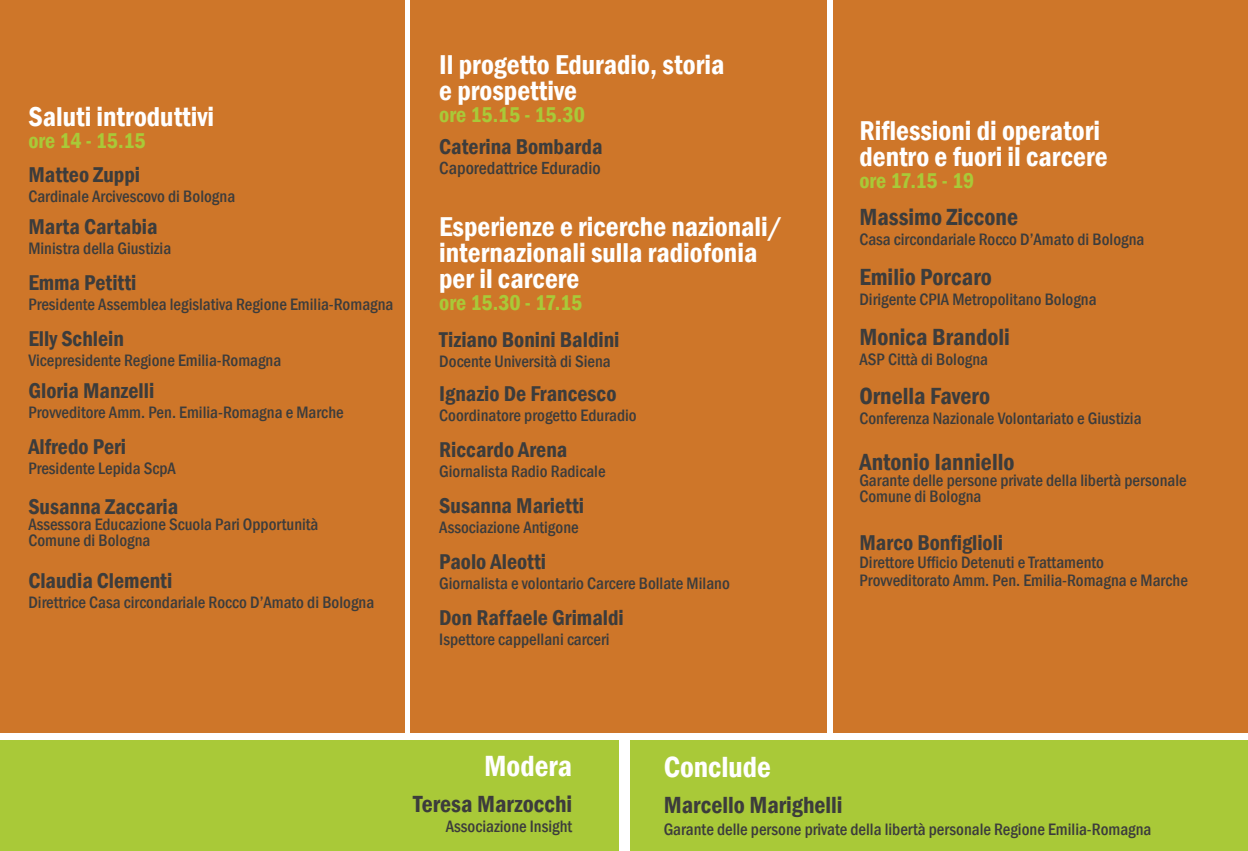
<style>
.page{position:relative;width:1248px;height:851px;background:#fff}
.page>*{position:absolute;margin:0;border:0;box-sizing:border-box;transform-origin:0 0}
.t1{font:600 condensed 30px "Franklin Gothic";color:#fff}
.t2{font:600 condensed 28px/26px "Franklin Gothic";color:#fff}
.t3{font:600 condensed 24px "Franklin Gothic";color:#3c3c3c}
.t4{font:600 condensed 22px "Franklin Gothic";color:#3c3c3c}
.t5{font:600 condensed 22px "Franklin Gothic";letter-spacing:-.005em;color:#a9c938}
.t6{font:500 condensed 18px "Franklin Gothic";color:#3c3c3c}
.t7{font:500 condensed 17px "Franklin Gothic";color:#3c3c3c}
</style>
<div class="page">
<div style="left:630px;top:740px;width:617px;height:110px;background:#a9c938"></div>
<div style="left:833px;top:0;width:414px;height:732px;background:#ce7629"></div>
<div style="left:410px;top:0;width:416px;height:732px;background:#ce7629"></div>
<div style="left:0;top:0;width:404px;height:732px;background:#ce7629"></div>
<div style="left:0;top:740px;width:618px;height:110px;background:#a9c938"></div>
<p class="t2" style="left:28px;top:103px;width:187px">Saluti introduttivi</p>
<p class="t5" style="left:28px;top:126px;width:119px">ore 14 - 15.15</p>
<p class="t4" style="left:28px;top:160px;width:113px">Matteo Zuppi</p>
<p class="t7" style="left:28px;top:185px;width:208px">Cardinale Arcivescovo di Bologna</p>
<p class="t4" style="left:28px;top:212px;width:131px">Marta Cartabia</p>
<p class="t7" style="left:28px;top:237px;width:144px">Ministra della Giustizia</p>
<p class="t4" style="left:28px;top:268px;width:109px">Emma Petitti</p>
<p class="t7" style="left:28px;top:293px;width:366px">Presidente Assemblea legislativa Regione Emilia-Romagna</p>
<p class="t4" style="left:28px;top:324px;width:97px">Elly Schlein</p>
<p class="t7" style="left:28px;top:349px;width:254px">Vicepresidente Regione Emilia-Romagna</p>
<p class="t4" style="left:28px;top:376px;width:127px">Gloria Manzelli</p>
<p class="t7" style="left:28px;top:401px;width:317px">Provveditore Amm. Pen. Emilia-Romagna e Marche</p>
<p class="t4" style="left:28px;top:432px;width:99px">Alfredo Peri</p>
<p class="t7" style="left:28px;top:457px;width:149px">Presidente Lepida ScpA</p>
<p class="t4" style="left:28px;top:492px;width:151px">Susanna Zaccaria</p>
<p class="t7" style="left:28px;top:513px;width:291px">Assessora Educazione Scuola Pari Opportunità</p>
<p class="t7" style="left:28px;top:529px;width:123px">Comune di Bologna</p>
<p class="t4" style="left:28px;top:566px;width:145px">Claudia Clementi</p>
<p class="t7" style="left:28px;top:591px;width:347px">Direttrice Casa circondariale Rocco D’Amato di Bologna</p>
<p class="t2" style="left:439px;top:51px;width:286px">Il progetto Eduradio, storia e prospettive</p>
<p class="t5" style="left:439px;top:99px;width:147px">ore 15.15 - 15.30</p>
<p class="t4" style="left:439px;top:132px;width:165px">Caterina Bombarda</p>
<p class="t6" style="left:439px;top:156px;width:163px">Caporedattrice Eduradio</p>
<p class="t2" style="left:439px;top:213px;width:345px">Esperienze e ricerche nazionali/ internazionali sulla radiofonia</p>
<p class="t2" style="left:439px;top:265px;width:141px">per il carcere</p>
<p class="t5" style="left:439px;top:288px;width:145px">ore 15.30 - 17.15</p>
<p class="t4" style="left:439px;top:325px;width:182px">Tiziano Bonini Baldini</p>
<p class="t7" style="left:439px;top:350px;width:173px">Docente Università di Siena</p>
<p class="t4" style="left:439px;top:378px;width:179px">Ignazio De Francesco</p>
<p class="t7" style="left:439px;top:404px;width:199px">Coordinatore progetto Eduradio</p>
<p class="t4" style="left:439px;top:434px;width:130px">Riccardo Arena</p>
<p class="t7" style="left:439px;top:460px;width:168px">Giornalista Radio Radicale</p>
<p class="t4" style="left:439px;top:490px;width:146px">Susanna Marietti</p>
<p class="t7" style="left:439px;top:516px;width:141px">Associazione Antigone</p>
<p class="t4" style="left:439px;top:546px;width:108px">Paolo Aleotti</p>
<p class="t7" style="left:439px;top:572px;width:292px">Giornalista e volontario Carcere Bollate Milano</p>
<p class="t4" style="left:439px;top:602px;width:186px">Don Raffaele Grimaldi</p>
<p class="t7" style="left:439px;top:628px;width:172px">Ispettore cappellani carceri</p>
<p class="t2" style="left:859px;top:117px;width:242px">Riflessioni di operatori</p>
<p class="t2" style="left:859px;top:143px;width:249px">dentro e fuori il carcere</p>
<p class="t5" style="left:859px;top:165px;width:116px">ore 17.15 - 19</p>
<p class="t3" style="left:859px;top:201px;width:160px">Massimo Ziccone</p>
<p class="t7" style="left:859px;top:228px;width:286px">Casa circondariale Rocco D’Amato di Bologna</p>
<p class="t3" style="left:859px;top:261px;width:134px">Emilio Porcaro</p>
<p class="t7" style="left:859px;top:288px;width:239px">Dirigente CPIA Metropolitano Bologna</p>
<p class="t3" style="left:859px;top:321px;width:152px">Monica Brandoli</p>
<p class="t7" style="left:859px;top:348px;width:130px">ASP Città di Bologna</p>
<p class="t3" style="left:859px;top:380px;width:132px">Ornella Favero</p>
<p class="t7" style="left:859px;top:407px;width:283px">Conferenza Nazionale Volontariato e Giustizia</p>
<p class="t3" style="left:859px;top:446px;width:156px">Antonio Ianniello</p>
<p class="t7" style="left:859px;top:469px;width:329px">Garante delle persone private della libertà personale</p>
<p class="t7" style="left:859px;top:485px;width:123px">Comune di Bologna</p>
<p class="t4" style="left:859px;top:528px;width:145px">Marco Bonfiglioli</p>
<p class="t7" style="left:859px;top:551px;width:246px">Direttore Ufficio Detenuti e Trattamento</p>
<p class="t7" style="left:859px;top:569px;width:330px">Provveditorato Amm. Pen. Emilia-Romagna e Marche</p>
<p class="t1" style="left:484px;top:745px;width:90px">Modera</p>
<p class="t1" style="left:663px;top:746px;width:109px">Conclude</p>
<p class="t3" style="left:663px;top:788px;width:180px">Marcello Marighelli</p>
<p class="t7" style="left:663px;top:817px;width:489px">Garante delle persone private della libertà personale Regione Emilia-Romagna</p>
<p class="t3" style="left:413px;top:788px;width:160px">Teresa Marzocchi</p>
<p class="t7" style="left:446px;top:815px;width:128px">Associazione Insight</p>
</div>
